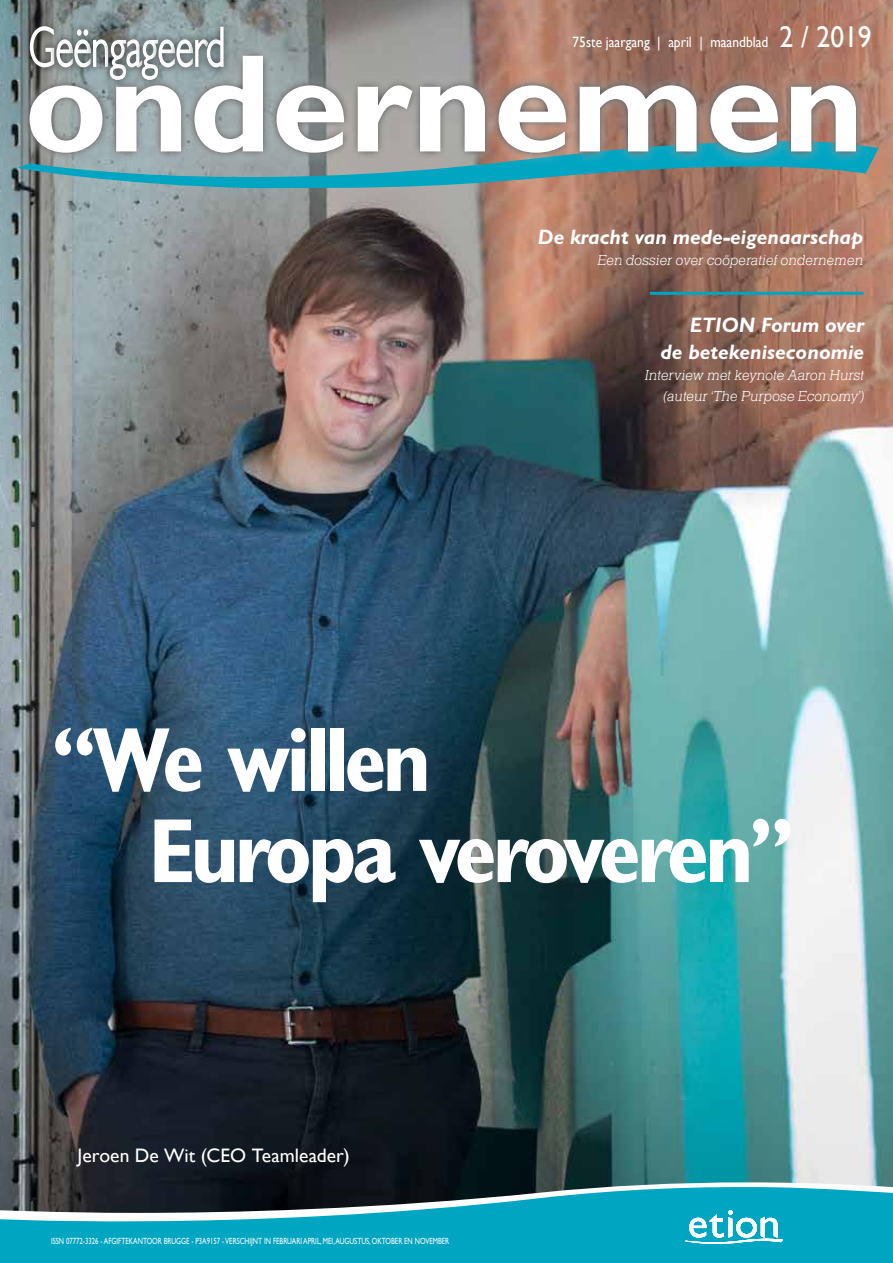
<style>
.page{position:relative;width:893px;height:1263px;background:#fff}
.page>*{position:absolute;margin:0;border:0;box-sizing:border-box;transform-origin:0 0}
.t1{font:700 condensed 91.5px/91.2px "Gill Sans Std";letter-spacing:-.05em;color:#fff}
.t2{font:italic 700 21px/27px "Gill Sans Std";color:#fff;text-align:right}
.t3{font:19.5px "Gill Sans";color:#fff}
.t4{font:italic 300 15px/21px "Helserif";color:#fff;text-align:right}
.t5{font:15px "Gill Sans";color:#fff;scale:.9 1}
.t6{font:9px "Gill Sans Std";color:#fff;scale:.75 1}
.s1{font-size:30px}
</style>
<div class="page">
<img style="left:0;top:0;width:893px;height:1182px">
<svg style="left:17px;top:126px;width:861px;height:70px;background:#759090"></svg>
<div style="left:15px;top:40px;width:856px;height:128px;background:#fff;opacity:.75"></div>
<div style="left:20px;top:76px;width:92px;height:86px;background:#1d1d1b;opacity:.85"></div>
<div style="left:107px;top:76px;width:84px;height:85px;background:#1d1d1b;opacity:.85"></div>
<div style="left:185px;top:46px;width:88px;height:116px;background:#1d1d1b;opacity:.85"></div>
<div style="left:267px;top:76px;width:86px;height:86px;background:#1d1d1b;opacity:.85"></div>
<svg style="left:276px;top:85px;width:68px;height:68px"></svg>
<div style="left:348px;top:76px;width:73px;height:85px;background:#1d1d1b;opacity:.85"></div>
<svg style="left:358px;top:85px;width:52px;height:66px"></svg>
<div style="left:410px;top:76px;width:85px;height:85px;background:#1d1d1b;opacity:.85"></div>
<svg style="left:420px;top:85px;width:65px;height:66px"></svg>
<div style="left:489px;top:76px;width:86px;height:86px;background:#1d1d1b;opacity:.85"></div>
<svg style="left:499px;top:85px;width:67px;height:68px"></svg>
<div style="left:570px;top:76px;width:136px;height:85px;background:#1d1d1b;opacity:.85"></div>
<svg style="left:580px;top:85px;width:117px;height:66px"></svg>
<div style="left:701px;top:76px;width:86px;height:86px;background:#1d1d1b;opacity:.85"></div>
<svg style="left:710px;top:85px;width:68px;height:68px"></svg>
<div style="left:781px;top:76px;width:85px;height:85px;background:#1d1d1b;opacity:.85"></div>
<svg style="left:791px;top:85px;width:65px;height:66px"></svg>
<div style="left:22px;top:18px;width:41px;height:57px;background:#1d1d1b;opacity:.85"></div>
<div style="left:66px;top:22px;width:33px;height:53px;background:#1d1d1b;opacity:.85"></div>
<div style="left:199px;top:19px;width:33px;height:56px;background:#1d1d1b;opacity:.85"></div>
<svg style="left:29px;top:25px;width:234px;height:128px"></svg>
<svg style="left:0;top:1182px;width:893px;height:4px"></svg>
<svg style="left:0;top:1186px;width:893px;height:77px;background:#1893a9"></svg>
<svg style="left:685px;top:1210px;width:98px;height:34px"></svg>
<hr style="left:650px;top:292px;width:213px;height:3px;background:#00a5c2">
<h3 class="t5" style="left:572px;top:33px;width:334px">75ste jaargang | april | maandblad <span class="s1">2 / 2019</span></h3>
<h2 class="t2" style="left:538px;top:223px;width:327px">De kracht van mede-eigenaarschap</h2>
<h3 class="t4" style="left:598px;top:250px;width:267px">Een dossier over coöperatief ondernemen</h3>
<h2 class="t2" style="left:660px;top:311px;width:205px">ETION Forum over<br>de betekeniseconomie</h2>
<h3 class="t4" style="left:645px;top:365px;width:220px">Interview met keynote Aaron Hurst (auteur ‘The Purpose Economy’)</h3>
<h1 class="t1" style="left:148px;top:714px;width:648px;text-indent:-97px">“We willen<br>Europa veroveren”</h1>
<h3 class="t3" style="left:78px;top:1144px;width:274px">Jeroen De Wit (CEO Teamleader)</h3>
<p class="t6" style="left:51px;top:1236px;width:533px">ISSN 07772-3326 - AFGIFTEKANTOOR BRUGGE - P3A9157 - VERSCHIJNT IN FEBRUARI APRIL, MEI, AUGUSTUS, OKTOBER EN NOVEMBER</p>
</div>
